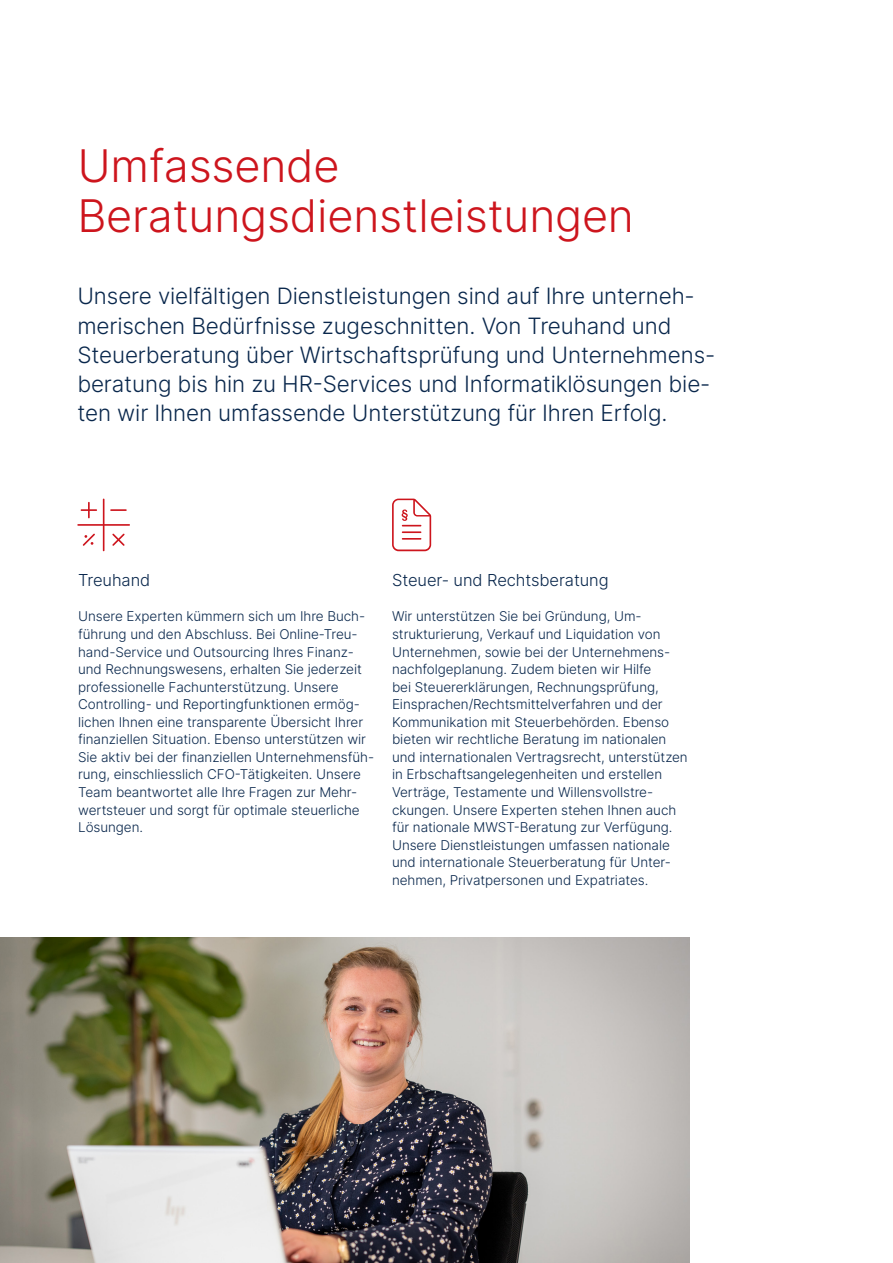
<style>
.page{position:relative;width:893px;height:1263px;background:#fff}
.page>*{position:absolute;margin:0;border:0;box-sizing:border-box;transform-origin:0 0}
.H1_30___33{font:300 45px/49.5px "Inter";letter-spacing:-.005em;color:#cd151d}
.Lead_15___19_5{font:300 22.5px/29.2px "Inter";letter-spacing:-.005em;color:#09274c}
.H3_11___14_3{font:300 16.5px "Inter";letter-spacing:-.005em;color:#09274c}
.Copy_9___11_7{font:300 13.5px/17.5px "Inter";letter-spacing:-.005em;color:#09274c}
</style>
<div class="page">
<hr style="left:892px;top:0;width:1px;height:1263px;background:#e3d6ce">
<img style="left:0;top:937px;width:690px;height:326px">
<svg style="left:77px;top:499px;width:53px;height:52px"></svg>
<svg style="left:392px;top:499px;width:39px;height:52px"></svg>
<p class="H1_30___33" style="left:77px;top:141px;width:558px">Umfassende<br>Beratungsdienstleistungen</p>
<p class="Lead_15___19_5" style="left:77px;top:281px;width:639px">Unsere vielfältigen Dienstleistungen sind auf Ihre unterneh&shy;merischen Bedürfnisse zugeschnitten. Von Treuhand und Steuerberatung über Wirtschaftsprüfung und Unternehmens&shy;beratung bis hin zu HR-Services und Informatiklösungen bie&shy;ten wir Ihnen umfassende Unterstützung für Ihren Erfolg.</p>
<p class="H3_11___14_3" style="left:78px;top:569px;width:74px">Treuhand</p>
<p class="Copy_9___11_7" style="left:78px;top:608px;width:297px">Unsere Experten kümmern sich um Ihre Buch&shy;führung und den Abschluss. Bei Online-Treu&shy;hand-Service und Outsourcing Ihres Finanz&shy;und Rechnungswesens, erhalten Sie jederzeit professionelle Fachunterstützung. Unsere Controlling- und Reportingfunktionen ermög&shy;lichen Ihnen eine transparente Übersicht Ihrer finanziellen Situation. Ebenso unterstützen wir Sie aktiv bei der finanziellen Unternehmensfüh&shy;rung, einschliesslich CFO-Tätigkeiten. Unsere Team beantwortet alle Ihre Fragen zur Mehr&shy;wertsteuer und sorgt für optimale steuerliche Lösungen.</p>
<p class="H3_11___14_3" style="left:392px;top:569px;width:218px">Steuer- und Rechtsberatung</p>
<p class="Copy_9___11_7" style="left:392px;top:608px;width:297px">Wir unterstützen Sie bei Gründung, Um&shy;strukturierung, Verkauf und Liquidation von Unternehmen, sowie bei der Unternehmens&shy;nachfolgeplanung. Zudem bieten wir Hilfe<br>bei Steuererklärungen, Rechnungsprüfung, Einsprachen/Rechtsmittelverfahren und der Kommunikation mit Steuerbehörden. Ebenso bieten wir rechtliche Beratung im nationalen und internationalen Vertragsrecht, unterstützen in Erbschaftsangelegenheiten und erstellen Verträge, Testamente und Willensvollstre&shy;ckungen. Unsere Experten stehen Ihnen auch für nationale MWST-Beratung zur Verfügung.<br>Unsere Dienstleistungen umfassen nationale und internationale Steuerberatung für Unter&shy;nehmen, Privatpersonen und Expatriates.</p>
</div>
